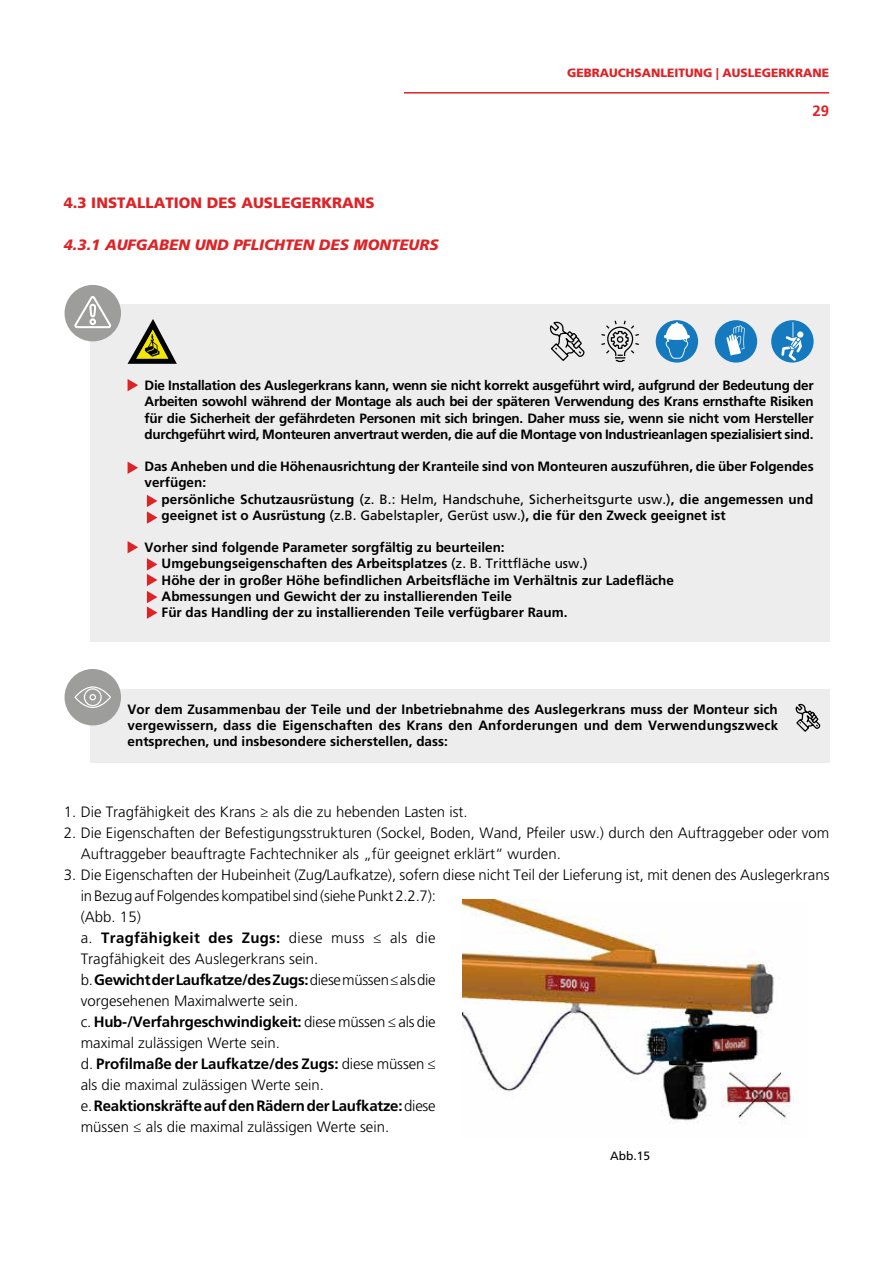
<style>
.page{position:relative;width:893px;height:1263px;background:#fff}
.page>*{position:absolute;margin:0;border:0;box-sizing:border-box;transform-origin:0 0}
.t1{font:300 15px/21px "Frutiger LT Std";color:#000}
.t2{font:italic 900 15px "Frutiger LT Std";color:#de2327}
.t3{font:900 15px "Frutiger LT Std";color:#de2327}
.t4{font:700 15px "Frutiger LT Std";color:#de2327}
.t5{font:700 13.5px/16.2px "Frutiger LT Std";color:#000}
.t6{font:900 12px "Frutiger LT Std";color:#de2327}
.t7{font:12px "Frutiger LT Std";color:#000}
.s1{font-weight:400}
.s2{font-weight:700}
</style>
<div class="page">
<hr style="left:404px;top:92px;width:425px;height:2px;background:#de2327">
<div style="left:90px;top:305px;width:739px;height:337px;background:#ededed"></div>
<svg style="left:128px;top:379px;width:10px;height:12px"></svg>
<svg style="left:128px;top:462px;width:10px;height:12px"></svg>
<svg style="left:128px;top:541px;width:10px;height:12px"></svg>
<div style="left:65px;top:285px;width:56px;height:56px;background:#9d9d9c;border-radius:50%"></div>
<svg style="left:75px;top:296px;width:36px;height:33px"></svg>
<div style="left:715px;top:320px;width:42px;height:43px;background:#1479be;border-radius:50%"></div>
<svg style="left:726px;top:325px;width:19px;height:31px"></svg>
<div style="left:771px;top:320px;width:43px;height:43px;background:#1479be;border-radius:50%"></div>
<div style="left:797px;top:331px;width:6px;height:7px;background:#fff;border-radius:50%"></div>
<svg style="left:781px;top:322px;width:21px;height:39px"></svg>
<div style="left:656px;top:320px;width:42px;height:43px;background:#1479be;border-radius:50%"></div>
<svg style="left:664px;top:322px;width:26px;height:37px"></svg>
<svg style="left:550px;top:321px;width:34px;height:40px"></svg>
<svg style="left:601px;top:320px;width:38px;height:42px"></svg>
<svg style="left:128px;top:319px;width:49px;height:45px"></svg>
<svg style="left:147px;top:495px;width:10px;height:29px"></svg>
<svg style="left:147px;top:558px;width:10px;height:61px"></svg>
<div style="left:90px;top:689px;width:739px;height:74px;background:#ededed"></div>
<div style="left:65px;top:669px;width:56px;height:56px;background:#9d9d9c;border-radius:50%"></div>
<svg style="left:74px;top:686px;width:37px;height:22px"></svg>
<svg style="left:795px;top:703px;width:25px;height:29px"></svg>
<img style="left:462px;top:900px;width:329px;height:224px">
<p class="t6" style="left:567px;top:65px;width:264px">GEBRAUCHSANLEITUNG | AUSLEGERKRANE</p>
<p class="t3" style="left:64px;top:194px;width:312px">4.3 INSTALLATION DES AUSLEGERKRANS</p>
<p class="t2" style="left:64px;top:236px;width:376px">4.3.1 AUFGABEN UND PFLICHTEN DES MONTEURS</p>
<p class="t4" style="left:812px;top:102px;width:18px">29</p>
<p class="t5" style="left:145px;top:377px;width:671px;text-align:justify">Die Installation des Auslegerkrans kann, wenn sie nicht korrekt ausgeführt wird, aufgrund der Bedeutung der Arbeiten sowohl während der Montage als auch bei der späteren Verwendung des Krans ernsthafte Risiken für die Sicherheit der gefährdeten Personen mit sich bringen. Daher muss sie, wenn sie nicht vom Hersteller durchgeführt wird, Monteuren anvertraut werden, die auf die Montage von Industrieanlagen spezialisiert sind.</p>
<p class="t5" style="left:145px;top:458px;width:671px">Das Anheben und die Höhenausrichtung der Kranteile sind von Monteuren auszuführen, die über Folgendes verfügen:</p>
<p class="t5" style="left:162px;top:491px;width:653px">persönliche Schutzausrüstung <span class="s1">(z. B.: Helm, Handschuhe, Sicherheitsgurte usw.)</span>, die angemessen und geeignet ist o Ausrüstung <span class="s1">(z.B. Gabelstapler, Gerüst usw.)</span>, die für den Zweck geeignet ist</p>
<p class="t5" style="left:162px;top:539px;width:514px;text-indent:-17px">Vorher sind folgende Parameter sorgfältig zu beurteilen:<br>Umgebungseigenschaften des Arbeitsplatzes <span class="s1">(z. B. Trittfläche usw.)<br></span>Höhe der in großer Höhe befindlichen Arbeitsfläche im Verhältnis zur Ladefläche Abmessungen und Gewicht der zu installierenden Teile<br>Für das Handling der zu installierenden Teile verfügbarer Raum.</p>
<p class="t5" style="left:128px;top:701px;width:652px;text-align:justify">Vor dem Zusammenbau der Teile und der Inbetriebnahme des Auslegerkrans muss der Monteur sich vergewissern, dass die Eigenschaften des Krans den Anforderungen und dem Verwendungszweck entsprechen, und insbesondere sicherstellen, dass:</p>
<p class="t1" style="left:64px;top:802px;width:405px">1. Die Tragfähigkeit des Krans ≥ als die zu hebenden Lasten ist.</p>
<p class="t1" style="left:81px;top:823px;width:750px;text-indent:-17px">2. Die Eigenschaften der Befestigungsstrukturen (Sockel, Boden, Wand, Pfeiler usw.) durch den Auftraggeber oder vom<br>Auftraggeber beauftragte Fachtechniker als „für geeignet erklärt“ wurden.</p>
<p class="t1" style="left:81px;top:865px;width:750px;text-indent:-17px">3. Die Eigenschaften der Hubeinheit (Zug/Laufkatze), sofern diese nicht Teil der Lieferung ist, mit denen des Auslegerkrans in Bezug auf Folgendes kompatibel sind (siehe Punkt 2.2.7):<br>(Abb. 15)<br>a. <span class="s2">Tragfähigkeit des Zugs:</span> diese muss ≤ als die<br>Tragfähigkeit des Auslegerkrans sein.<br>b. <span class="s2">Gewicht der Laufkatze/des Zugs:</span> diese müssen ≤ als die<br>vorgesehenen Maximalwerte sein.<br>c. <span class="s2">Hub-/Verfahrgeschwindigkeit:</span> diese müssen ≤ als die<br>maximal zulässigen Werte sein.<br>d. <span class="s2">Profilmaße der Laufkatze/des Zugs:</span> diese müssen ≤<br>als die maximal zulässigen Werte sein.<br>e. <span class="s2">Reaktionskräfte auf den Rädern der Laufkatze:</span> diese<br>müssen ≤ als die maximal zulässigen Werte sein.</p>
<p class="t7" style="left:610px;top:1149px;width:42px">Abb.15</p>
</div>
